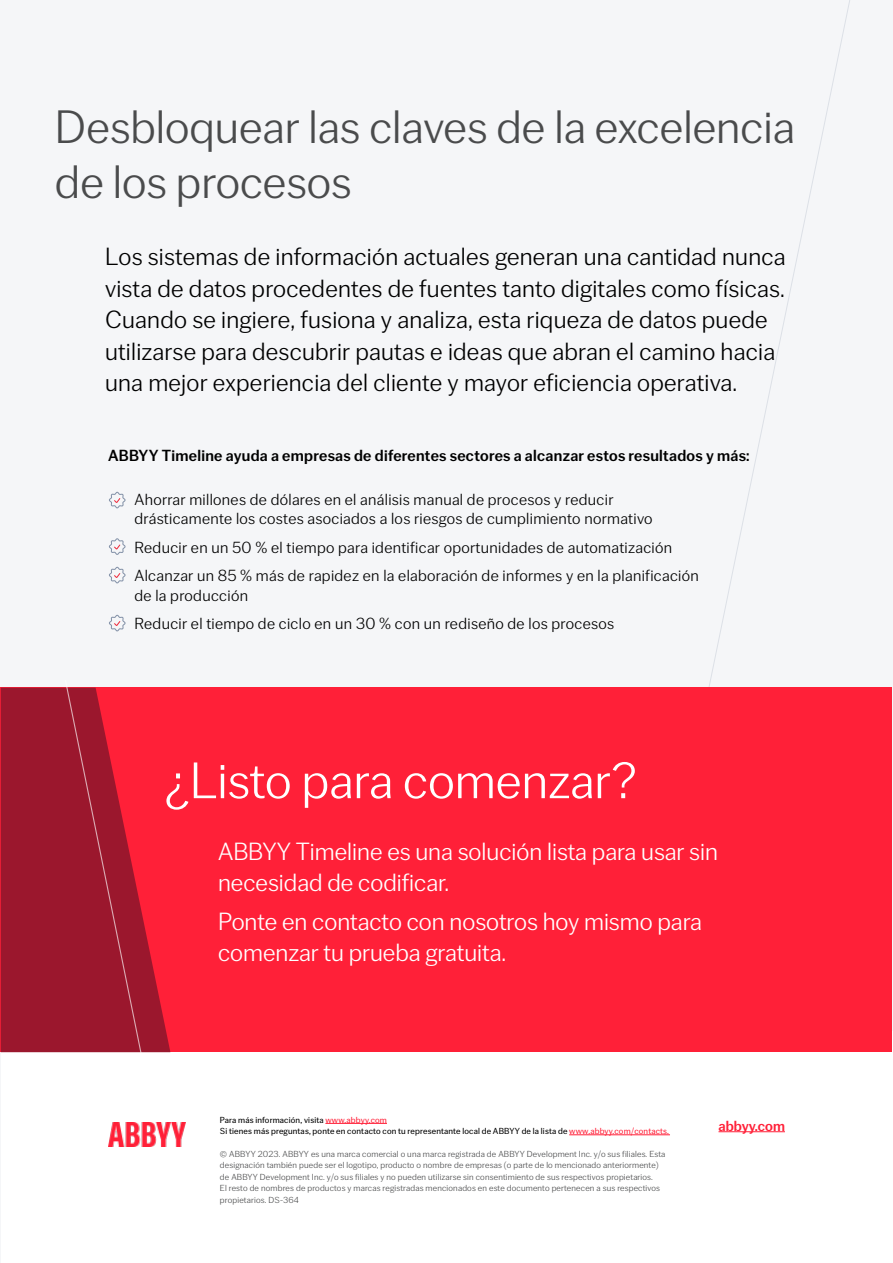
<style>
.page{position:relative;width:893px;height:1263px;background:#f5f6f8}
.page>*{position:absolute;margin:0;border:0;box-sizing:border-box;transform-origin:0 0}
.t1{font:300 52.5px "Co Fo Gothic";color:#fff}
.t2{font:300 48px/55.5px "Co Fo Gothic";color:#4a4b4c}
.t3{font:300 25.5px/31.5px "Co Fo Gothic";letter-spacing:.01em;color:#000}
.t4{font:300 25.5px/30.6px "Co Fo Gothic";color:#fff}
.t5{font:300 16.5px/28.5px "Co Fo Gothic";letter-spacing:.02em;color:#000}
.t6{font:500 16.5px "Co Fo Gothic";letter-spacing:.02em;color:#000}
.t7{font:500 15px "Co Fo Gothic";color:#ff2038}
.t8{font:300 9px/11.4px "Co Fo Gothic";letter-spacing:.02em;color:#4a4b4c}
.t9{font:9px/11.4px "Co Fo Gothic";letter-spacing:.02em;color:#000}
.s1{color:#ff2038}
</style>
<div class="page">
<div style="left:2px;top:1031px;width:891px;height:232px;background:#fff"></div>
<hr style="left:325px;top:1123px;width:62px;height:1px;background:#ff2038">
<hr style="left:569px;top:1134px;width:101px;height:1px;background:#ff2038">
<hr style="left:718px;top:1131px;width:67px;height:1px;background:#ff2038">
<img style="left:165px;top:1123px;width:20px;height:23px">
<div style="left:1px;top:688px;width:891px;height:364px;background:#ff2038"></div>
<div style="left:1px;top:688px;width:169px;height:364px;background:#9b172d"></div>
<svg style="left:109px;top:491px;width:17px;height:18px"></svg>
<svg style="left:109px;top:538px;width:17px;height:17px"></svg>
<svg style="left:109px;top:566px;width:17px;height:18px"></svg>
<svg style="left:109px;top:614px;width:17px;height:18px"></svg>
<svg style="left:64px;top:687px;width:101px;height:460px"></svg>
<h2 class="t2" style="left:55px;top:99px;width:741px">Desbloquear las claves de la excelencia de los procesos</h2>
<p class="t3" style="left:105px;top:241px;width:682px">Los sistemas de información actuales generan una cantidad nunca vista de datos procedentes de fuentes tanto digitales como físicas.<br>Cuando se ingiere, fusiona y analiza, esta riqueza de datos puede utilizarse para descubrir pautas e ideas que abran el camino hacia una mejor experiencia del cliente y mayor eficiencia operativa.</p>
<h3 class="t6" style="left:108px;top:446px;width:643px">ABBYY Timeline ayuda a empresas de diferentes sectores a alcanzar estos resultados y más:</h3>
<h3 class="t5" style="left:134px;top:489px;width:520px;line-height:19.5px">Ahorrar millones de dólares en el análisis manual de procesos y reducir drásticamente los costes asociados a los riesgos de cumplimiento normativo</h3>
<h3 class="t5" style="left:134px;top:533px;width:566px">Reducir en un 50 % el tiempo para identificar oportunidades de automatización<br>Alcanzar un 85 % más de rapidez en la elaboración de informes y en la planificación</h3>
<h3 class="t5" style="left:134px;top:581px;width:481px">de la producción<br>Reducir el tiempo de ciclo en un 30 % con un rediseño de los procesos</h3>
<h1 class="t1" style="left:165px;top:751px;width:473px">¿Listo para comenzar?</h1>
<h3 class="t4" style="left:218px;top:836px;width:501px">ABBYY Timeline es una solución lista para usar sin necesidad de codificar.</h3>
<h3 class="t4" style="left:218px;top:906px;width:485px">Ponte en contacto con nosotros hoy mismo para comenzar tu prueba gratuita.</h3>
<p class="t9" style="left:220px;top:1114px;width:451px">Para más información, visita <span class="s1">www.abbyy.com<br></span>Si tienes más preguntas, ponte en contacto con tu representante local de ABBYY de la lista de <span class="s1">www.abbyy.com/contacts.</span></p>
<p class="t8" style="left:220px;top:1148px;width:447px">© ABBYY 2023. ABBYY es una marca comercial o una marca registrada de ABBYY Development Inc. y/o sus filiales. Esta designación también puede ser el logotipo, producto o nombre de empresas (o parte de lo mencionado anteriormente) de ABBYY Development Inc. y/o sus filiales y no pueden utilizarse sin consentimiento de sus respectivos propietarios.<br>El resto de nombres de productos y marcas registradas mencionados en este documento pertenecen a sus respectivos propietarios. DS-364</p>
<h3 class="t7" style="left:718px;top:1116px;width:68px">abbyy.com</h3>
</div>
